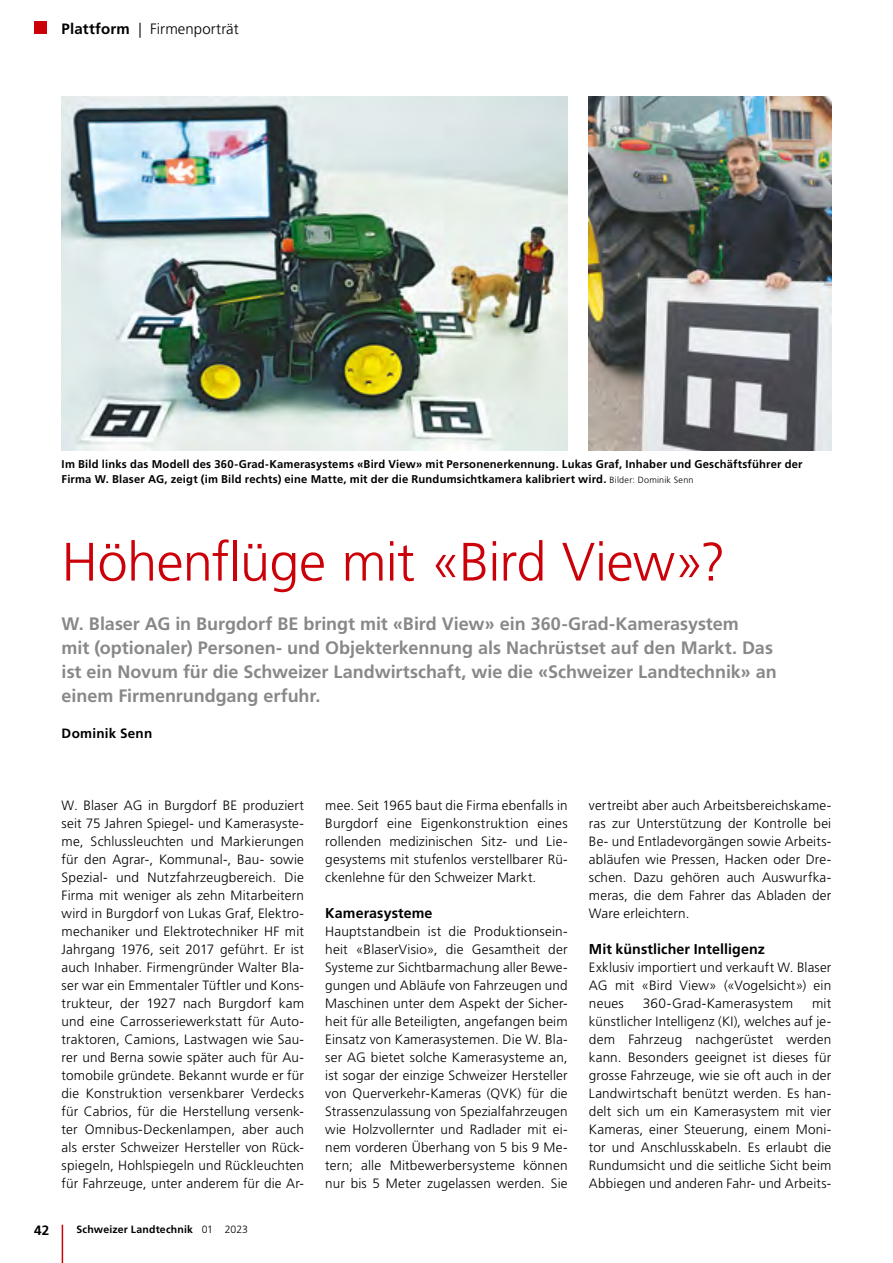
<style>
.page{position:relative;width:893px;height:1263px;background:#fff}
.page>*{position:absolute;margin:0;border:0;box-sizing:border-box;transform-origin:0 0}
.t1{font:300 54px "Frutiger LT Std";letter-spacing:-.015em;color:#cb0008}
.t2{font:700 18px/24px "Frutiger LT Std";color:#878988}
.t3{font:300 15px "Frutiger LT Std";letter-spacing:.005em;color:#000}
.t4{font:700 14.25px "Frutiger LT Std";letter-spacing:.01em;color:#000}
.t5{font:300 13.5px/18px "Frutiger LT Std";letter-spacing:.015em;color:#000;text-align:justify}
.t6{font:700 13.5px "Frutiger LT Std";letter-spacing:.02em;color:#000}
.t7{font:700 11.25px/15px "Frutiger LT Std";letter-spacing:.015em;color:#000}
.t8{font:700 10.5px "Frutiger LT Std";letter-spacing:.015em;color:#000}
.s1{font-weight:700}
.s2{font-weight:300;font-size:9px}
.s3{font-weight:300}
</style>
<div class="page">
<div style="left:34px;top:21px;width:13px;height:13px;background:#cb0008"></div>
<hr style="left:62px;top:1225px;width:1px;height:38px;background:#cb0008">
<img style="left:62px;top:96px;width:506px;height:354px">
<img style="left:589px;top:96px;width:242px;height:354px">
<p class="t3" style="left:62px;top:20px;width:179px"><span class="s1">Plattform</span> | Firmenporträt</p>
<p class="t7" style="left:62px;top:457px;width:742px">Im Bild links das Modell des 360-Grad-Kamerasystems «Bird View» mit Personenerkennung. Lukas Graf, Inhaber und Geschäftsführer der<br>Firma W. Blaser AG, zeigt (im Bild rechts) eine Matte, mit der die Rundumsichtkamera kalibriert wird. <span class="s2">Bilder: Dominik Senn</span></p>
<h1 class="t1" style="left:62px;top:531px;width:666px">Höhenflüge mit «Bird View»?</h1>
<p class="t2" style="left:62px;top:612px;width:717px">W. Blaser AG in Burgdorf BE bringt mit «Bird View» ein 360-Grad-Kamerasystem<br>mit (optionaler) Personen- und Objekterkennung als Nachrüstset auf den Markt. Das ist ein Novum für die Schweizer Landwirtschaft, wie die «Schweizer Landtechnik» an einem Firmenrundgang erfuhr.</p>
<p class="t6" style="left:62px;top:725px;width:92px">Dominik Senn</p>
<p class="t5" style="left:62px;top:797px;width:244px">W. Blaser AG in Burgdorf BE produziert seit 75 Jahren Spiegel- und Kamerasyste&shy;me, Schlussleuchten und Markierungen für den Agrar-, Kommunal-, Bau- sowie Spezial- und Nutzfahrzeugbereich. Die Firma mit weniger als zehn Mitarbeitern wird in Burgdorf von Lukas Graf, Elektro&shy;mechaniker und Elektrotechniker HF mit Jahrgang 1976, seit 2017 geführt. Er ist auch Inhaber. Firmengründer Walter Bla&shy;ser war ein Emmentaler Tüftler und Kons&shy;trukteur, der 1927 nach Burgdorf kam und eine Carrosseriewerkstatt für Auto&shy;traktoren, Camions, Lastwagen wie Sau&shy;rer und Berna sowie später auch für Au&shy;tomobile gründete. Bekannt wurde er für die Konstruktion versenkbarer Verdecks für Cabrios, für die Herstellung versenk&shy;ter Omnibus-Deckenlampen, aber auch als erster Schweizer Hersteller von Rück&shy;spiegeln, Hohlspiegeln und Rückleuchten für Fahrzeuge, unter anderem für die Ar-</p>
<p class="t5" style="left:325px;top:797px;width:244px">mee. Seit 1965 baut die Firma ebenfalls in Burgdorf eine Eigenkonstruktion eines rollenden medizinischen Sitz- und Lie&shy;gesystems mit stufenlos verstellbarer Rü&shy;ckenlehne für den Schweizer Markt.</p>
<p class="t4" style="left:325px;top:905px;width:109px">Kamerasysteme</p>
<p class="t5" style="left:325px;top:923px;width:244px">Hauptstandbein ist die Produktionsein&shy;heit «BlaserVisio», die Gesamtheit der Systeme zur Sichtbarmachung aller Bewe&shy;gungen und Abläufe von Fahrzeugen und Maschinen unter dem Aspekt der Sicher&shy;heit für alle Beteiligten, angefangen beim Einsatz von Kamerasystemen. Die W. Bla&shy;ser AG bietet solche Kamerasysteme an, ist sogar der einzige Schweizer Hersteller von Querverkehr-Kameras (QVK) für die Strassenzulassung von Spezialfahrzeugen wie Holzvollernter und Radlader mit ei&shy;nem vorderen Überhang von 5 bis 9 Me&shy;tern; alle Mitbewerbersysteme können nur bis 5 Meter zugelassen werden. Sie</p>
<p class="t6" style="left:34px;top:1222px;width:17px">42</p>
<p class="t8" style="left:77px;top:1223px;width:173px">Schweizer Landtechnik <span class="s3">01 2023</span></p>
<p class="t5" style="left:589px;top:797px;width:244px">vertreibt aber auch Arbeitsbereichskame&shy;ras zur Unterstützung der Kontrolle bei Be- und Entladevorgängen sowie Arbeits&shy;abläufen wie Pressen, Hacken oder Dre&shy;schen. Dazu gehören auch Auswurfka&shy;meras, die dem Fahrer das Abladen der Ware erleichtern.</p>
<p class="t4" style="left:589px;top:941px;width:178px">Mit künstlicher Intelligenz</p>
<p class="t5" style="left:589px;top:959px;width:244px">Exklusiv importiert und verkauft W. Blaser AG mit «Bird View» («Vogelsicht») ein neues</p>
<p class="t5" style="left:643px;top:995px;width:152px">360-Grad-Kamerasystem</p>
<p class="t5" style="left:589px;top:995px;width:244px;text-indent:223px">mit künstlicher Intelligenz (KI), welches auf je&shy;dem Fahrzeug nachgerüstet werden kann. Besonders geeignet ist dieses für grosse Fahrzeuge, wie sie oft auch in der Landwirtschaft benützt werden. Es han&shy;delt sich um ein Kamerasystem mit vier Kameras, einer Steuerung, einem Moni&shy;tor und Anschlusskabeln. Es erlaubt die Rundumsicht und die seitliche Sicht beim Abbiegen und anderen Fahr- und Arbeits-</p>
</div>
